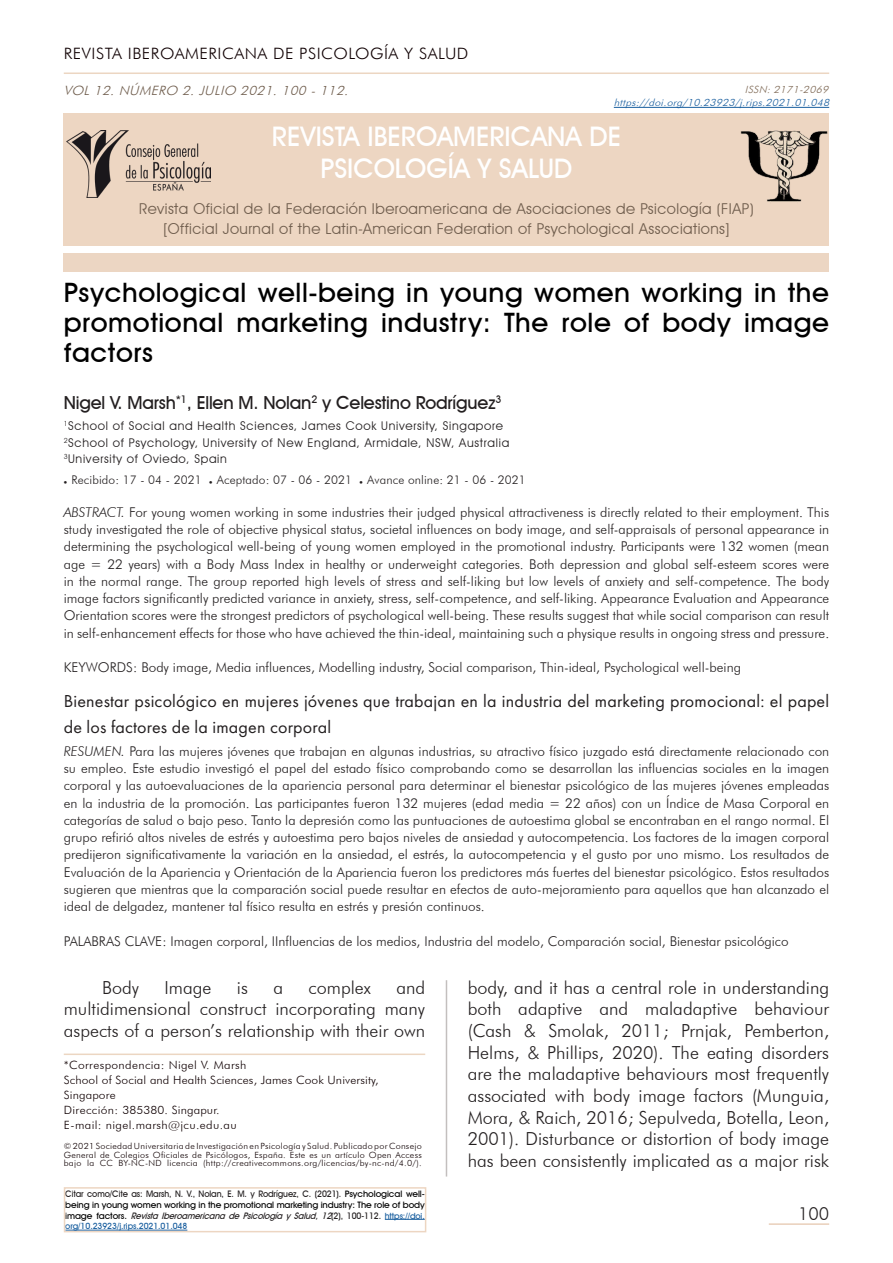
<style>
.page{position:relative;width:893px;height:1263px;background:#fff}
.page>*{position:absolute;margin:0;border:0;box-sizing:border-box;transform-origin:0 0}
.t1{font:500 27px/32.4px "Avant Garde IT Cby BT";color:#fff;text-align:center}
.Título_Artículo{font:500 26.7px/30px "Avant Garde IT Cby BT";letter-spacing:.02em;color:#000;text-align:justify;scale:1.04 1}
.Texto_normal{font:300 18px/21.6px "Futura BT";color:#231f20;text-align:justify}
.Abstract{font:18px/25.2px "Futura PT";letter-spacing:.01em;color:#231f20}
.Nombre_Autores{font:500 18px "Avant Garde IT Cby BT";letter-spacing:-.01em;color:#231f20}
.t2{font:300 15.6px "Futura BT";letter-spacing:.03em;color:#100003;scale:1.05 1}
.t3{font:15px/19.8px "Avant Garde IT Cby BT";letter-spacing:.03em;color:#705e4e;text-align:center}
.Abstract-2{font:300 13.5px/17.2px "Futura BT";color:#231f20;text-align:justify}
.t4{font:italic 300 12.9px "Futura BT";color:#705e4e;scale:1.05 1}
.Nombre_Autores-2{font:12px "Avant Garde IT Cby BT";letter-spacing:.06em;color:#231f20}
.Universidades{font:300 12px "Futura BT";letter-spacing:.01em;color:#231f20}
.CORRESPONDENCIA_-_LI{font:300 11.4px/15px "Futura BT";letter-spacing:.01em;color:#100003;scale:1.05 1}
.CORRESPONDENCIA_-_LI-2{font:300 11.4px "Futura BT";letter-spacing:.03em;color:#100003;scale:1.05 1}
.t5{font:italic 300 10.05px "Futura BT";color:#175d9e;scale:1.05 1}
.t6{font:italic 300 10.05px "Futura BT";color:#7c6652;scale:1.05 1}
.Subtitulo{font:italic 500 9px "Avant Garde IT Cby BT";color:#231f20;scale:.96 1}
.Subtitulo-2{font:500 9px "Avant Garde IT Cby BT";letter-spacing:-.01em;color:#231f20;scale:.96 1}
.Subtitulo-3{font:500 8.85px "Avant Garde IT Cby BT";letter-spacing:-.01em;color:#000;scale:1.04 1}
.t7{font:300 8.55px/8.7px "Futura BT";letter-spacing:.03em;color:#100003;text-align:justify;scale:1.05 1}
.Subtitulo-4{font:500 8.55px "Avant Garde IT Cby BT";letter-spacing:-.01em;color:#175d9e}
.s1{font-style:italic}
.s2{font-size:8.85px;color:#000}
.s3{font-style:normal;font-size:8.85px;color:#000}
.s4{font-style:normal}
.s5{font-style:normal;font-size:8.55px;color:#175d9e}
</style>
<div class="page">
<hr style="left:769px;top:1223px;width:60px;height:2px;background:#e9cfba">
<hr style="left:64px;top:73px;width:765px;height:1px;background:#ecd6c2">
<div style="left:64px;top:114px;width:765px;height:132px;background:#edd6c2"></div>
<img style="left:741px;top:130px;width:87px;height:72px">
<img style="left:67px;top:131px;width:144px;height:66px">
<hr style="left:64px;top:1053px;width:361px;height:2px;background:#ecd6c2">
<hr style="left:614px;top:107px;width:215px;height:1px;background:#175d9e">
<hr style="left:385px;top:1219px;width:40px;height:1px;background:#175d9e">
<div style="left:64px;top:1187px;width:362px;height:45px;border:2px solid #edd6c2"></div>
<hr style="left:446px;top:980px;width:1px;height:196px;background:#a39d9b">
<div style="left:64px;top:253px;width:765px;height:19px;background:#ecd6c3"></div>
<p class="t2" style="left:64px;top:44px;width:387px">REVISTA IBEROAMERICANA DE PSICOLOGÍA Y SALUD</p>
<p class="t4" style="left:64px;top:83px;width:276px">VOL 12. NÚMERO 2. JULIO 2021. 100 - 112.</p>
<p class="t6" style="left:745px;top:83px;width:84px">ISSN: 2171-2069</p>
<p class="t5" style="left:614px;top:97px;width:209px">https://doi.org/10.23923/j.rips.2021.01.048</p>
<h1 class="t1" style="left:272px;top:120px;width:351px">REVISTA IBEROAMERICANA DE<br>PSICOLOGÍA Y SALUD</h1>
<p class="t3" style="left:139px;top:199px;width:616px">Revista Oficial de la Federación Iberoamericana de Asociaciones de Psicología (FIAP) [Official Journal of the Latin-American Federation of Psychological Associations]</p>
<p class="Título_Artículo" style="left:64px;top:278px;width:737px">Psychological well-being in young women working in the promotional marketing industry: The role of body image factors</p>
<p class="Nombre_Autores" style="left:64px;top:392px;width:439px">Nigel V. Marsh<sup>*1</sup>, Ellen M. Nolan<sup>2</sup> y Celestino Rodríguez<sup>3</sup></p>
<p class="Nombre_Autores-2" style="left:64px;top:419px;width:441px"><sup>1</sup>School of Social and Health Sciences, James Cook University, Singapore</p>
<p class="Nombre_Autores-2" style="left:64px;top:435px;width:447px"><sup>2</sup>School of Psychology, University of New England, Armidale, NSW, Australia</p>
<p class="Nombre_Autores-2" style="left:64px;top:452px;width:165px"><sup>3</sup>University of Oviedo, Spain</p>
<p class="Universidades" style="left:64px;top:472px;width:140px">● Recibido: 17 - 04 - 2021</p>
<p class="Universidades" style="left:209px;top:472px;width:144px">● Aceptado: 07 - 06 - 2021</p>
<p class="Universidades" style="left:359px;top:472px;width:168px">● Avance online: 21 - 06 - 2021</p>
<p class="Abstract-2" style="left:64px;top:503px;width:767px"><span class="s1">ABSTRACT.</span> For young women working in some industries their judged physical attractiveness is directly related to their employment. This study investigated the role of objective physical status, societal influences on body image, and self-appraisals of personal appearance in determining the psychological well-being of young women employed in the promotional industry. Participants were 132 women (mean age = 22 years) with a Body Mass Index in healthy or underweight categories. Both depression and global self-esteem scores were in the normal range. The group reported high levels of stress and self-liking but low levels of anxiety and self-competence. The body image factors significantly predicted variance in anxiety, stress, self-competence, and self-liking. Appearance Evaluation and Appearance Orientation scores were the strongest predictors of psychological well-being. These results suggest that while social comparison can result in self-enhancement effects for those who have achieved the thin-ideal, maintaining such a physique results in ongoing stress and pressure.</p>
<p class="Abstract-2" style="left:64px;top:659px;width:679px">KEYWORDS: Body image, Media influences, Modelling industry, Social comparison, Thin-ideal, Psychological well-being</p>
<p class="Abstract" style="left:64px;top:689px;width:767px">Bienestar psicológico en mujeres jóvenes que trabajan en la industria del marketing promocional: el papel de los factores de la imagen corporal</p>
<p class="Abstract-2" style="left:64px;top:742px;width:767px"><span class="s1">RESUMEN.</span> Para las mujeres jóvenes que trabajan en algunas industrias, su atractivo físico juzgado está directamente relacionado con su empleo. Este estudio investigó el papel del estado físico comprobando como se desarrollan las influencias sociales en la imagen corporal y las autoevaluaciones de la apariencia personal para determinar el bienestar psicológico de las mujeres jóvenes empleadas en la industria de la promoción. Las participantes fueron 132 mujeres (edad media = 22 años) con un Índice de Masa Corporal en categorías de salud o bajo peso. Tanto la depresión como las puntuaciones de autoestima global se encontraban en el rango normal. El grupo refirió altos niveles de estrés y autoestima pero bajos niveles de ansiedad y autocompetencia. Los factores de la imagen corporal predijeron significativamente la variación en la ansiedad, el estrés, la autocompetencia y el gusto por uno mismo. Los resultados de Evaluación de la Apariencia y Orientación de la Apariencia fueron los predictores más fuertes del bienestar psicológico. Estos resultados sugieren que mientras que la comparación social puede resultar en efectos de auto-mejoramiento para aquellos que han alcanzado el ideal de delgadez, mantener tal físico resulta en estrés y presión continuos.</p>
<p class="Abstract-2" style="left:64px;top:932px;width:726px">PALABRAS CLAVE: Imagen corporal, IInfluencias de los medios, Industria del modelo, Comparación social, Bienestar psicológico</p>
<p class="Texto_normal" style="left:102px;top:976px;width:38px">Body</p>
<p class="Texto_normal" style="left:164px;top:976px;width:48px">Image</p>
<p class="Texto_normal" style="left:237px;top:976px;width:13px">is</p>
<p class="Texto_normal" style="left:273px;top:976px;width:11px">a</p>
<p class="Texto_normal" style="left:309px;top:976px;width:64px">complex</p>
<p class="Texto_normal" style="left:64px;top:976px;width:363px;text-indent:333px">and multidimensional construct incorporating many aspects of a person’s relationship with their own</p>
<p class="Texto_normal" style="left:468px;top:976px;width:363px">body, and it has a central role in understanding both adaptive and maladaptive behaviour (Cash &amp; Smolak, 2011; Prnjak, Pemberton, Helms, &amp; Phillips, 2020). The eating disorders are the maladaptive behaviours most frequently associated with body image factors (Munguia, Mora, &amp; Raich, 2016; Sepulveda, Botella, Leon, 2001). Disturbance or distortion of body image has been consistently implicated as a major risk</p>
<p class="CORRESPONDENCIA_-_LI-2" style="left:64px;top:1058px;width:175px">*Correspondencia: Nigel V. Marsh</p>
<p class="CORRESPONDENCIA_-_LI" style="left:64px;top:1072px;width:301px">School of Social and Health Sciences, James Cook University,<br>Singapore</p>
<p class="CORRESPONDENCIA_-_LI" style="left:64px;top:1102px;width:150px">Dirección: 385380. Singapur.</p>
<p class="CORRESPONDENCIA_-_LI-2" style="left:64px;top:1118px;width:166px">E-mail: nigel.marsh@jcu.edu.au</p>
<p class="t7" style="left:64px;top:1141px;width:342px">© 2021 Sociedad Universitaria de Investigación en Psicología y Salud. Publicado por Consejo General de Colegios Oficiales de Psicólogos, España. Este es un artículo Open Access bajo la CC BY-NC-ND licencia (http://creativecommons.org/licencias/by-nc-nd/4.0/).</p>
<p class="Subtitulo-2" style="left:65px;top:1188px;width:376px">Citar como/Cite as: Marsh, N. V., Nolan, E. M. y Rodríguez, C. (2021). <span class="s2">Psychological well-</span></p>
<p class="Subtitulo-3" style="left:65px;top:1199px;width:347px">being in young women working in the promotional marketing industry: The role of body</p>
<p class="Subtitulo" style="left:65px;top:1210px;width:376px"><span class="s3">i m a g e f a c t o r s .</span> Revista Iberoamericana de Psicología y Salud, 12<span class="s4">( 2 ) , 1 0 0 - 1 1 2 .</span> <span class="s5">h t t p s : // d o i .</span></p>
<p class="Subtitulo-4" style="left:65px;top:1221px;width:124px">org/10.23923/j.rips.2021.01.048</p>
<h3 class="Texto_normal" style="left:798px;top:1203px;width:33px">100</h3>
</div>
